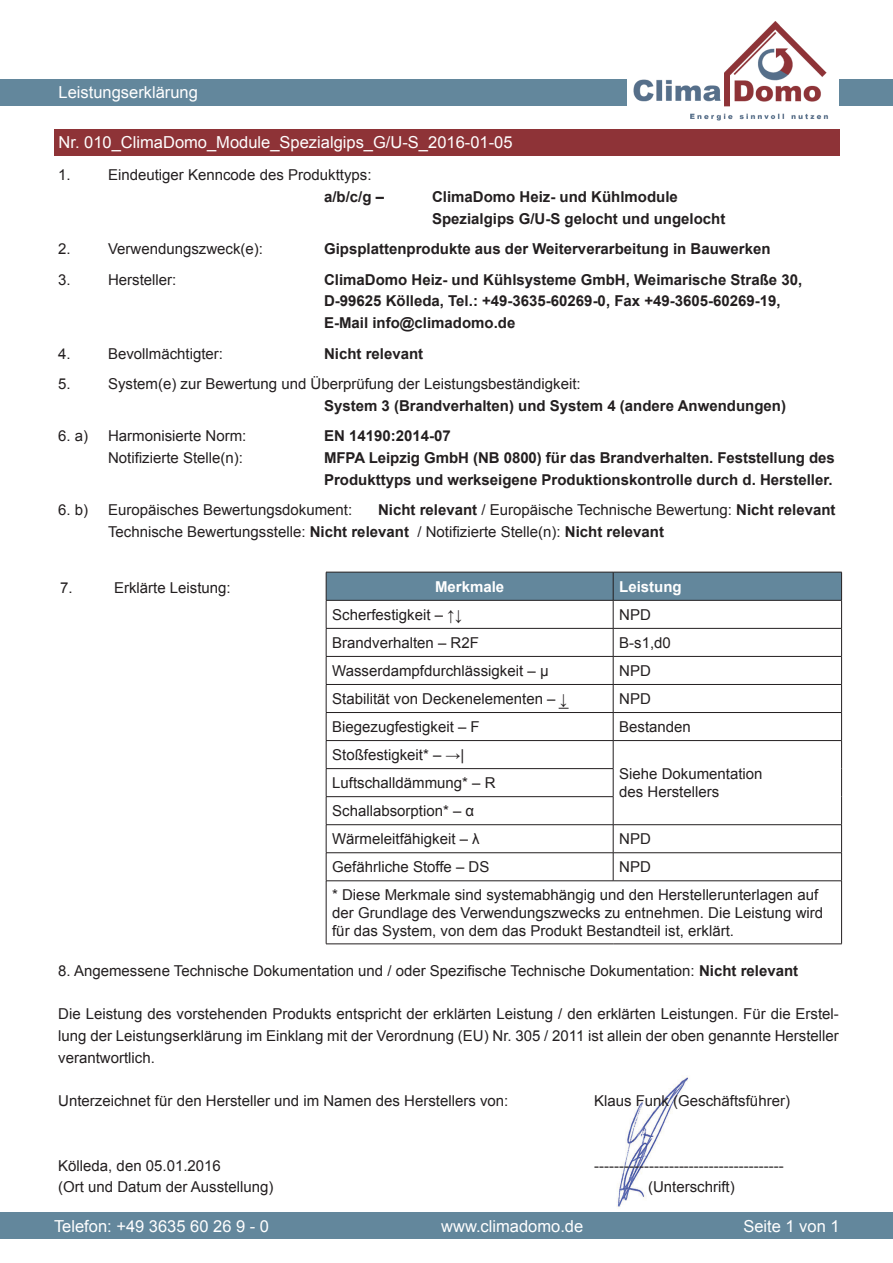
<style>
.page{position:relative;width:893px;height:1263px;background:#fff}
.page>*{position:absolute;margin:0;border:0;box-sizing:border-box;transform-origin:0 0}
.t1{font:16.5px "Arial";color:#fff}
.t2{font:15px/21.6px "Arial";color:#231f20}
.t3{font:700 15px/21.6px "Arial";color:#231f20}
.t4{font:700 15px "Arial";color:#fff}
.s1{font-weight:700}
</style>
<div class="page">
<img style="left:617px;top:1077px;width:71px;height:131px">
<hr style="left:326px;top:881px;width:1px;height:63px;background:#231f20">
<hr style="left:841px;top:881px;width:1px;height:63px;background:#231f20">
<hr style="left:326px;top:943px;width:287px;height:1px;background:#231f20">
<hr style="left:613px;top:943px;width:229px;height:1px;background:#231f20">
<div style="left:0;top:79px;width:893px;height:27px;background:#63879c"></div>
<img style="left:628px;top:21px;width:211px;height:100px">
<div style="left:0;top:1212px;width:893px;height:26px;background:#63879c"></div>
<div style="left:54px;top:129px;width:785px;height:27px;background:#8e3337"></div>
<svg style="left:326px;top:572px;width:516px;height:309px"></svg>
<p class="t1" style="left:59px;top:81px;width:141px">Leistungserklärung</p>
<p class="t1" style="left:59px;top:131px;width:455px">Nr. 010_ClimaDomo_Module_Spezialgips_G/U-S_2016-01-05</p>
<p class="t2" style="left:58px;top:164px;width:14px">1.</p>
<p class="t2" style="left:108px;top:164px;width:265px">Eindeutiger Kenncode des Produkttyps:</p>
<p class="t3" style="left:324px;top:186px;width:62px">a/b/c/g –</p>
<p class="t3" style="left:432px;top:186px;width:295px">ClimaDomo Heiz- und Kühlmodule<br>Spezialgips G/U-S gelocht und ungelocht</p>
<p class="t2" style="left:58px;top:238px;width:14px">2.</p>
<p class="t2" style="left:108px;top:238px;width:157px">Verwendungszweck(e):</p>
<p class="t3" style="left:324px;top:238px;width:448px">Gipsplattenprodukte aus der Weiterverarbeitung in Bauwerken</p>
<p class="t2" style="left:58px;top:269px;width:14px">3.</p>
<p class="t2" style="left:108px;top:269px;width:70px">Hersteller:</p>
<p class="t3" style="left:324px;top:269px;width:480px">ClimaDomo Heiz- und Kühlsysteme GmbH, Weimarische Straße 30,<br>D-99625 Kölleda, Tel.: +49-3635-60269-0, Fax +49-3605-60269-19,<br>E-Mail info@climadomo.de</p>
<p class="t2" style="left:58px;top:342px;width:14px">4.</p>
<p class="t2" style="left:108px;top:342px;width:117px">Bevollmächtigter:</p>
<p class="t3" style="left:324px;top:343px;width:101px">Nicht relevant</p>
<p class="t2" style="left:58px;top:373px;width:14px">5.</p>
<p class="t2" style="left:108px;top:373px;width:474px">System(e) zur Bewertung und Überprüfung der Leistungsbeständigkeit:</p>
<p class="t3" style="left:324px;top:395px;width:464px">System 3 (Brandverhalten) und System 4 (andere Anwendungen)</p>
<p class="t2" style="left:58px;top:425px;width:32px">6. a)</p>
<p class="t2" style="left:108px;top:425px;width:140px">Harmonisierte Norm:</p>
<p class="t3" style="left:324px;top:425px;width:128px">EN 14190:2014-07</p>
<p class="t2" style="left:108px;top:447px;width:137px">Notifizierte Stelle(n):</p>
<p class="t3" style="left:324px;top:447px;width:512px">MFPA Leipzig GmbH (NB 0800) für das Brandverhalten. Feststellung des<br>Produkttyps und werkseigene Produktionskontrolle durch d. Hersteller.</p>
<p class="t2" style="left:58px;top:499px;width:32px">6. b)</p>
<p class="t2" style="left:108px;top:499px;width:246px">Europäisches Bewertungsdokument:</p>
<p class="t2" style="left:108px;top:499px;width:729px;text-indent:270px"><span class="s1">Nicht relevant</span> / Europäische Technische Bewertung: <span class="s1">Nicht relevant<br></span>Technische Bewertungsstelle: <span class="s1">Nicht relevant</span> / Notifizierte Stelle(n): <span class="s1">Nicht relevant</span></p>
<p class="t2" style="left:60px;top:577px;width:14px">7.</p>
<p class="t2" style="left:114px;top:577px;width:118px">Erklärte Leistung:</p>
<p class="t4" style="left:435px;top:576px;width:71px">Merkmale</p>
<p class="t4" style="left:619px;top:576px;width:64px">Leistung</p>
<p class="t2" style="left:332px;top:604px;width:132px">Scherfestigkeit – ↑↓</p>
<p class="t2" style="left:619px;top:604px;width:33px">NPD</p>
<p class="t2" style="left:332px;top:632px;width:148px">Brandverhalten – R2F</p>
<p class="t2" style="left:619px;top:632px;width:53px">B-s1,d0</p>
<p class="t2" style="left:332px;top:660px;width:218px">Wasserdampfdurchlässigkeit – µ</p>
<p class="t2" style="left:619px;top:660px;width:33px">NPD</p>
<p class="t2" style="left:332px;top:688px;width:237px">Stabilität von Deckenelementen – ↓</p>
<p class="t2" style="left:619px;top:688px;width:33px">NPD</p>
<p class="t2" style="left:332px;top:716px;width:149px">Biegezugfestigkeit – F</p>
<p class="t2" style="left:619px;top:716px;width:73px">Bestanden</p>
<p class="t2" style="left:332px;top:744px;width:134px">Stoßfestigkeit* – →|</p>
<p class="t2" style="left:619px;top:765px;width:145px;line-height:18px">Siehe Dokumentation des Herstellers</p>
<p class="t2" style="left:332px;top:769px;width:165px;line-height:28px">Luftschalldämmung* – R<br>Schallabsorption* – α<br>Wärmeleitfähigkeit – λ</p>
<p class="t2" style="left:619px;top:828px;width:33px">NPD</p>
<p class="t2" style="left:332px;top:856px;width:159px">Gefährliche Stoffe – DS</p>
<p class="t2" style="left:332px;top:853px;width:488px;line-height:27.6px;text-indent:287px">NPD<br>* Diese Merkmale sind systemabhängig und den Herstellerunterlagen auf</p>
<p class="t2" style="left:332px;top:903px;width:493px;line-height:18px">der Grundlage des Verwendungszwecks zu entnehmen. Die Leistung wird für das System, von dem das Produkt Bestandteil ist, erklärt.</p>
<p class="t2" style="left:58px;top:960px;width:741px">8. Angemessene Technische Dokumentation und / oder Spezifische Technische Dokumentation: <span class="s1">Nicht relevant</span></p>
<p class="t2" style="left:58px;top:1003px;width:782px;text-align:justify">Die Leistung des vorstehenden Produkts entspricht der erklärten Leistung / den erklärten Leistungen. Für die Erstel&shy;lung der Leistungserklärung im Einklang mit der Verordnung (EU) Nr. 305 / 2011 ist allein der oben genannte Hersteller verantwortlich.</p>
<p class="t2" style="left:58px;top:1090px;width:452px">Unterzeichnet für den Hersteller und im Namen des Herstellers von:</p>
<p class="t2" style="left:594px;top:1090px;width:197px">Klaus Funk (Geschäftsführer)</p>
<p class="t2" style="left:58px;top:1154px;width:164px">Kölleda, den 05.01.2016</p>
<p class="t2" style="left:594px;top:1154px;width:191px">--------------------------------------</p>
<p class="t2" style="left:58px;top:1176px;width:217px">(Ort und Datum der Ausstellung)</p>
<p class="t2" style="left:648px;top:1176px;width:88px">(Unterschrift)</p>
<p class="t1" style="left:54px;top:1215px;width:217px">Telefon: +49 3635 60 26 9 - 0</p>
<p class="t1" style="left:441px;top:1215px;width:144px">www.climadomo.de</p>
<p class="t1" style="left:743px;top:1215px;width:98px">Seite 1 von 1</p>
</div>
